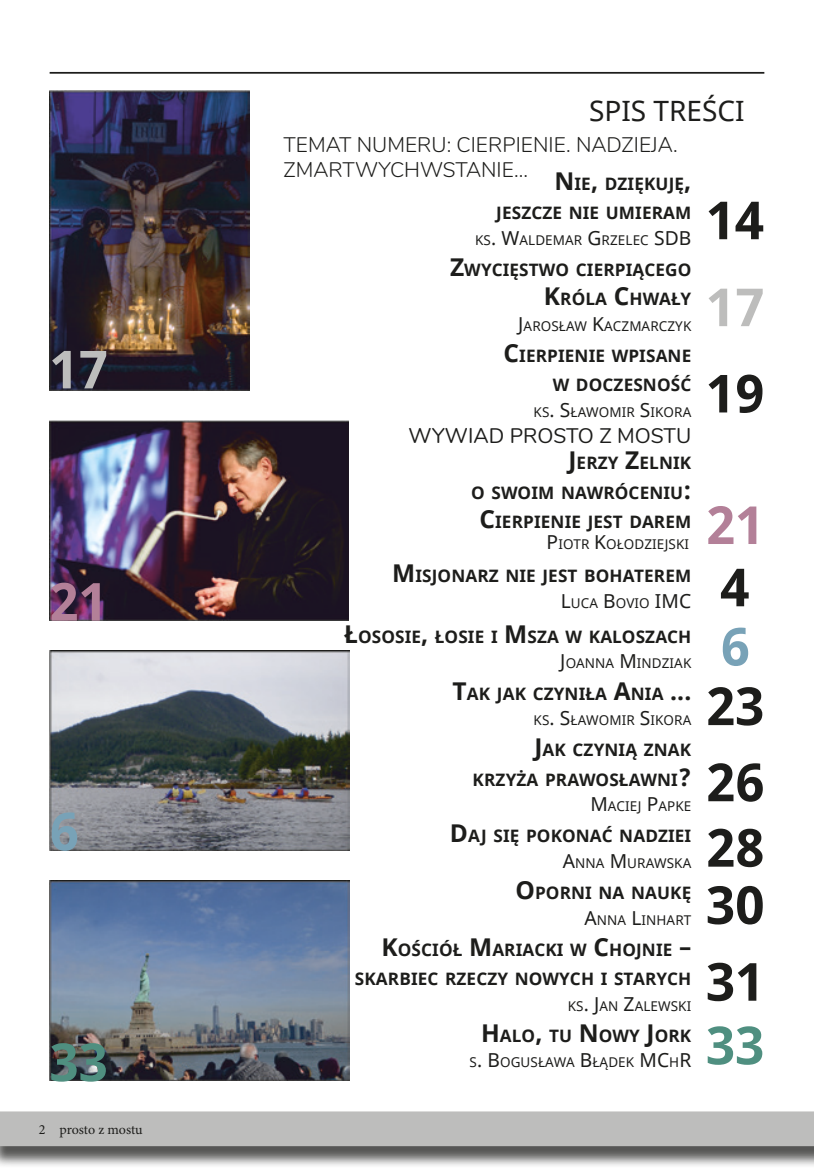
<style>
.page{position:relative;width:814px;height:1171px;background:#fff}
.page>*{position:absolute;margin:0;border:0;box-sizing:border-box;transform-origin:0 0}
.t1{font:700 52.5px "Noto Sans";letter-spacing:.005em;color:#1d1d1b}
.t2{font:700 52.5px "Noto Sans";color:#bdbdbc}
.t3{font:700 52.5px "Noto Sans";color:#4f8f80}
.t4{font:700 52.5px "Noto Sans";color:#b38098}
.t5{font:700 52.5px "Noto Sans";color:#78a2b7}
.t6{font:28px "Noto Sans";color:#1d1d1b}
.t7{font:300 21px/25.2px "Nunito";color:#1d1d1b}
.t8{font:21px "Nunito";color:#1d1d1b}
.t9{font:700 17.15px/29.4px "Noto Sans";letter-spacing:.005em;color:#1d1d1b;text-align:right}
.t10{font:14px "Minion Pro";letter-spacing:-.005em;color:#1d1d1b}
.t11{font:13.47px "Noto Sans";letter-spacing:.005em;color:#1d1d1b}
.s1{font-size:24.5px}
.s2{font-size:19.25px}
</style>
<div class="page">
<img style="left:50px;top:91px;width:200px;height:299px">
<img style="left:50px;top:650px;width:299px;height:200px">
<img style="left:50px;top:420px;width:299px;height:200px">
<img style="left:50px;top:880px;width:299px;height:200px">
<div style="left:0;top:1114px;width:814px;height:54px;background:#1d1d1b;opacity:.75"></div>
<div style="left:0;top:1111px;width:814px;height:35px;background:#bdbdbc"></div>
<hr style="left:50px;top:72px;width:714px;height:2px;background:#1d1d1b">
<h1 class="t2" style="left:50px;top:332px;width:60px">17</h1>
<h1 class="t4" style="left:50px;top:564px;width:60px">21</h1>
<h1 class="t5" style="left:50px;top:794px;width:30px">6</h1>
<h1 class="t3" style="left:50px;top:1025px;width:60px">33</h1>
<p class="t10" style="left:39px;top:1120px;width:105px">2 prosto z mostu</p>
<h2 class="t6" style="left:589px;top:91px;width:157px">SPIS TREŚCI</h2>
<p class="t7" style="left:283px;top:131px;width:396px">TEMAT NUMERU: CIERPIENIE. NADZIEJA.<br>ZMARTWYCHWSTANIE...</p>
<p class="t9" style="left:496px;top:169px;width:196px"><span class="s1">N</span> IE<span class="s1">,</span> DZIĘKUJĘ<span class="s1">,<br></span>JESZCZE NIE UMIERAM</p>
<p class="t11" style="left:475px;top:231px;width:218px">KS<span class="s2">. W</span>ALDEMAR <span class="s2">G</span> RZELEC <span class="s2">SDB</span></p>
<p class="t9" style="left:450px;top:255px;width:243px"><span class="s1">Z</span>WYCIĘSTWO CIERPIĄCEGO<br><span class="s1">K</span>RÓLA <span class="s1">C</span>HWAŁY</p>
<p class="t11" style="left:518px;top:317px;width:174px"><span class="s2">J</span>AROSŁAW <span class="s2">K</span>ACZMARCZYK</p>
<p class="t9" style="left:503px;top:341px;width:189px"><span class="s1">C</span>IERPIENIE WPISANE<br>W DOCZESNOŚĆ</p>
<p class="t11" style="left:533px;top:403px;width:159px">KS<span class="s2">. S</span>ŁAWOMIR <span class="s2">S</span>IKORA</p>
<p class="t8" style="left:408px;top:420px;width:284px">WYWIAD PROSTO Z MOSTU</p>
<p class="t9" style="left:471px;top:449px;width:222px"><span class="s1">J</span>ERZY <span class="s1">Z</span>ELNIK<br>O SWOIM NAWRÓCENIU<span class="s1">:<br>C</span>IERPIENIE JEST DAREM</p>
<p class="t11" style="left:546px;top:534px;width:144px"><span class="s2">P</span>IOTR <span class="s2">K</span>OŁODZIEJSKI</p>
<p class="t9" style="left:392px;top:562px;width:297px"><span class="s1">M</span>ISJONARZ NIE JEST BOHATEREM</p>
<p class="t11" style="left:560px;top:594px;width:130px"><span class="s2">L</span>UCA <span class="s2">B</span>OVIO <span class="s2">IMC</span></p>
<p class="t9" style="left:344px;top:622px;width:349px"><span class="s1">Ł</span>OSOSIE<span class="s1">,</span> ŁOSIE I <span class="s1">M</span>SZA W KALOSZACH</p>
<p class="t11" style="left:560px;top:654px;width:132px"><span class="s2">J</span>OANNA <span class="s2">M</span> INDZIAK</p>
<p class="t9" style="left:452px;top:679px;width:240px"><span class="s1">T</span>AK JAK CZYNIŁA <span class="s1">A</span>NIA <span class="s1">...</span></p>
<p class="t11" style="left:533px;top:711px;width:159px">KS<span class="s2">. S</span>ŁAWOMIR <span class="s2">S</span>IKORA</p>
<p class="t9" style="left:472px;top:736px;width:220px"><span class="s1">J</span>AK CZYNIĄ ZNAK<br>KRZYŻA PRAWOSŁAWNI<span class="s1">?</span></p>
<p class="t11" style="left:590px;top:797px;width:102px"><span class="s2">M</span>ACIEJ <span class="s2">P</span>APKE</p>
<p class="t9" style="left:450px;top:822px;width:243px"><span class="s1">D</span>AJ SIĘ POKONAĆ NADZIEI</p>
<p class="t11" style="left:562px;top:854px;width:130px"><span class="s2">A</span>NNA <span class="s2">M</span>URAWSKA</p>
<p class="t9" style="left:515px;top:878px;width:177px"><span class="s1">O</span> PORNI NA NAUKĘ</p>
<p class="t11" style="left:584px;top:910px;width:108px"><span class="s2">A</span>NNA <span class="s2">L</span>INHART</p>
<p class="t9" style="left:355px;top:935px;width:338px"><span class="s1">K</span>OŚCIÓŁ <span class="s1">M</span>ARIACKI W <span class="s1">C</span>HOJNIE <span class="s1">–<br></span>SKARBIEC RZECZY NOWYCH I STARYCH</p>
<p class="t11" style="left:568px;top:996px;width:125px">KS<span class="s2">. J</span>AN <span class="s2">Z</span>ALEWSKI</p>
<p class="t9" style="left:481px;top:1021px;width:212px"><span class="s1">H</span>ALO<span class="s1">,</span> TU <span class="s1">N</span> OWY <span class="s1">J</span>ORK</p>
<p class="t11" style="left:469px;top:1053px;width:221px">S<span class="s2">. B</span>OGUSŁAWA <span class="s2">B</span>ŁĄDEK <span class="s2">MC</span>H<span class="s2">R</span></p>
<h1 class="t1" style="left:706px;top:183px;width:60px">14</h1>
<h1 class="t2" style="left:706px;top:270px;width:60px">17</h1>
<h1 class="t1" style="left:706px;top:356px;width:60px">19</h1>
<h1 class="t4" style="left:706px;top:488px;width:60px">21</h1>
<h1 class="t1" style="left:720px;top:550px;width:30px">4</h1>
<h1 class="t5" style="left:720px;top:609px;width:30px">6</h1>
<h1 class="t1" style="left:706px;top:669px;width:60px">23</h1>
<h1 class="t1" style="left:706px;top:745px;width:60px">26</h1>
<h1 class="t1" style="left:706px;top:810px;width:60px">28</h1>
<h1 class="t1" style="left:706px;top:868px;width:60px">30</h1>
<h1 class="t1" style="left:706px;top:944px;width:60px">31</h1>
<h1 class="t3" style="left:706px;top:1008px;width:60px">33</h1>
</div>
